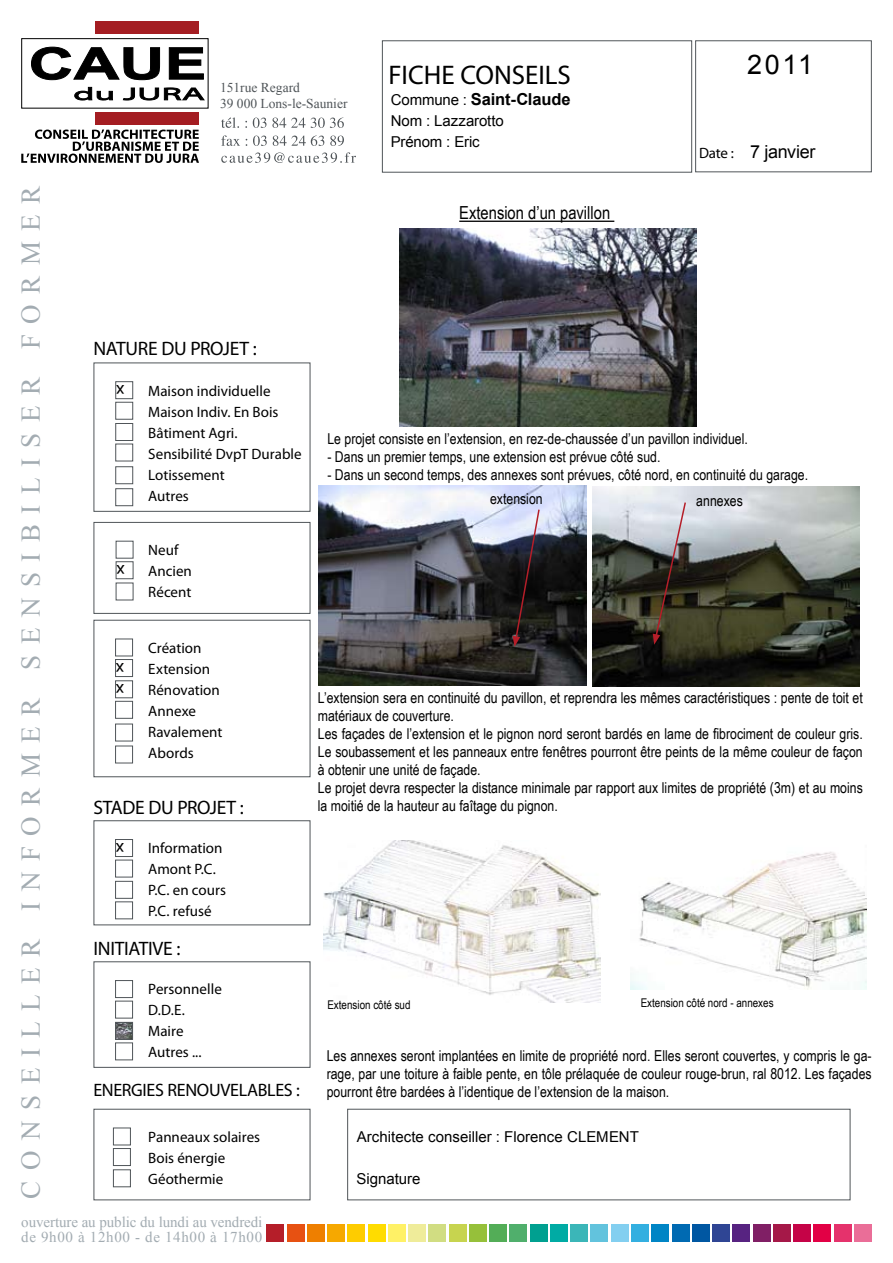
<style>
.page{position:relative;width:893px;height:1263px;background:#fff}
.page>*{position:absolute;margin:0;border:0;box-sizing:border-box;transform-origin:0 0}
.t1{font:27px "Times New Roman";letter-spacing:.39em;color:#a3acb2}
.t2{font:27px "Myriad Pro";color:#000}
.t3{font:27px "Arial";color:#000}
.t4{font:19.5px "Myriad Pro";letter-spacing:-.015em;color:#000}
.t5{font:18px "Myriad Pro";letter-spacing:-.015em;color:#000}
.t6{font:18px "Arial Narrow";color:#000}
.t7{font:18px "Arial";letter-spacing:-.02em;color:#000}
.t8{font:700 16.5px "Arial";letter-spacing:-.01em;color:#000}
.t9{font:15px/18px "Arial Narrow";color:#000}
.t10{font:15px/21px "Myriad Pro";color:#000}
.t11{font:15px/21px "Arial";color:#000}
.t12{font:15px/15px "Times New Roman";letter-spacing:-.005em;color:#a3acb2}
.t13{font:13.5px/16.2px "Times New Roman";color:#505559}
.t14{font:12px "Arial Narrow";color:#000}
.s1{font-weight:400;font-size:15px}
.s2{font-family:"Myriad Pro";font-size:15px}
</style>
<div class="page">
<svg style="left:21px;top:129px;width:178px;height:34px"></svg>
<svg style="left:221px;top:117px;width:123px;height:11px"></svg>
<svg style="left:221px;top:135px;width:123px;height:11px"></svg>
<svg style="left:221px;top:152px;width:135px;height:11px"></svg>
<div style="left:95px;top:21px;width:104px;height:104px;background:#a41d22"></div>
<div style="left:0;top:35px;width:215px;height:77px;background:#fff"></div>
<svg style="left:21px;top:38px;width:187px;height:71px"></svg>
<div style="left:267px;top:1225px;width:17px;height:17px;background:#b51e29"></div>
<div style="left:287px;top:1225px;width:17px;height:17px;background:#e75112"></div>
<div style="left:307px;top:1225px;width:17px;height:17px;background:#ee7f00"></div>
<div style="left:328px;top:1225px;width:17px;height:17px;background:#f6a800"></div>
<div style="left:348px;top:1225px;width:17px;height:17px;background:#fecc00"></div>
<div style="left:368px;top:1225px;width:17px;height:17px;background:#ffdc00"></div>
<div style="left:388px;top:1225px;width:17px;height:17px;background:#fff166"></div>
<div style="left:409px;top:1225px;width:17px;height:17px;background:#efec9a"></div>
<div style="left:429px;top:1225px;width:17px;height:17px;background:#d1dd82"></div>
<div style="left:449px;top:1225px;width:17px;height:17px;background:#c7d44f"></div>
<div style="left:469px;top:1225px;width:17px;height:17px;background:#96c03a"></div>
<div style="left:490px;top:1225px;width:17px;height:17px;background:#53ad57"></div>
<div style="left:510px;top:1225px;width:17px;height:17px;background:#50af6c"></div>
<div style="left:530px;top:1225px;width:17px;height:17px;background:#00a090"></div>
<div style="left:550px;top:1225px;width:17px;height:17px;background:#00aba4"></div>
<div style="left:571px;top:1225px;width:17px;height:17px;background:#3bb6b8"></div>
<div style="left:591px;top:1225px;width:17px;height:17px;background:#62c3dd"></div>
<div style="left:611px;top:1225px;width:17px;height:17px;background:#83cff0"></div>
<div style="left:631px;top:1225px;width:17px;height:17px;background:#33afe0"></div>
<div style="left:652px;top:1225px;width:17px;height:17px;background:#0085c5"></div>
<div style="left:753px;top:1225px;width:17px;height:17px;background:#801f65"></div>
<div style="left:773px;top:1225px;width:17px;height:17px;background:#a51848"></div>
<div style="left:814px;top:1225px;width:17px;height:17px;background:#e20045"></div>
<div style="left:793px;top:1225px;width:17px;height:17px;background:#c50347"></div>
<div style="left:672px;top:1225px;width:17px;height:17px;background:#006ab2"></div>
<div style="left:692px;top:1225px;width:17px;height:17px;background:#0057a2"></div>
<div style="left:712px;top:1225px;width:17px;height:17px;background:#2f4594"></div>
<div style="left:733px;top:1225px;width:17px;height:17px;background:#572381"></div>
<div style="left:834px;top:1225px;width:17px;height:17px;background:#e5326c"></div>
<div style="left:854px;top:1225px;width:17px;height:17px;background:#ea6e98"></div>
<div style="left:94px;top:363px;width:216px;height:149px;border:1px solid #505559"></div>
<div style="left:115px;top:381px;width:18px;height:18px;border:1px solid #505559"></div>
<div style="left:115px;top:402px;width:18px;height:18px;border:1px solid #505559"></div>
<div style="left:115px;top:423px;width:18px;height:18px;border:1px solid #505559"></div>
<div style="left:115px;top:444px;width:18px;height:17px;border:1px solid #505559"></div>
<div style="left:115px;top:466px;width:18px;height:18px;border:1px solid #505559"></div>
<div style="left:115px;top:488px;width:18px;height:18px;border:1px solid #505559"></div>
<div style="left:382px;top:40px;width:310px;height:133px;border:1px solid #505559"></div>
<div style="left:695px;top:40px;width:177px;height:132px;border:1px solid #505559"></div>
<div style="left:94px;top:522px;width:216px;height:92px;border:1px solid #505559"></div>
<div style="left:116px;top:541px;width:17px;height:17px;border:1px solid #505559"></div>
<div style="left:116px;top:561px;width:17px;height:18px;border:1px solid #505559"></div>
<div style="left:94px;top:620px;width:216px;height:157px;border:1px solid #505559"></div>
<div style="left:115px;top:639px;width:18px;height:17px;border:1px solid #505559"></div>
<div style="left:115px;top:659px;width:18px;height:18px;border:1px solid #505559"></div>
<div style="left:115px;top:680px;width:18px;height:18px;border:1px solid #505559"></div>
<div style="left:115px;top:701px;width:18px;height:18px;border:1px solid #505559"></div>
<div style="left:115px;top:724px;width:18px;height:17px;border:1px solid #505559"></div>
<div style="left:115px;top:746px;width:18px;height:17px;border:1px solid #505559"></div>
<div style="left:94px;top:820px;width:216px;height:105px;border:1px solid #505559"></div>
<div style="left:115px;top:839px;width:18px;height:18px;border:1px solid #505559"></div>
<div style="left:115px;top:860px;width:18px;height:17px;border:1px solid #505559"></div>
<div style="left:115px;top:881px;width:18px;height:18px;border:1px solid #505559"></div>
<div style="left:115px;top:901px;width:18px;height:18px;border:1px solid #505559"></div>
<div style="left:94px;top:961px;width:216px;height:107px;border:1px solid #505559"></div>
<div style="left:115px;top:980px;width:18px;height:18px;border:1px solid #505559"></div>
<div style="left:115px;top:1001px;width:18px;height:17px;border:1px solid #505559"></div>
<img style="left:117px;top:1024px;width:14px;height:14px">
<div style="left:115px;top:1022px;width:18px;height:18px;border:1px solid #505559"></div>
<div style="left:115px;top:1042px;width:18px;height:18px;border:1px solid #505559"></div>
<div style="left:94px;top:1109px;width:216px;height:91px;border:1px solid #505559"></div>
<div style="left:113px;top:1127px;width:18px;height:18px;border:1px solid #505559"></div>
<div style="left:113px;top:1148px;width:18px;height:18px;border:1px solid #505559"></div>
<div style="left:113px;top:1169px;width:18px;height:18px;border:1px solid #505559"></div>
<div style="left:347px;top:1109px;width:503px;height:91px;border:1px solid #505559"></div>
<hr style="left:459px;top:221px;width:155px;height:1px;background:#000">
<img style="left:400px;top:229px;width:297px;height:197px">
<img style="left:592px;top:486px;width:267px;height:201px">
<img style="left:319px;top:485px;width:267px;height:201px">
<svg style="left:513px;top:508px;width:28px;height:139px"></svg>
<svg style="left:653px;top:501px;width:34px;height:144px"></svg>
<img style="left:631px;top:851px;width:235px;height:138px">
<img style="left:323px;top:841px;width:277px;height:161px">
<svg style="left:116px;top:663px;width:8px;height:30px"></svg>
<p class="t13" style="left:220px;top:79px;width:129px">151rue Regard<br>39 000 Lons-le-Saunier</p>
<h1 class="t2" style="left:388px;top:59px;width:184px">FICHE CONSEILS</h1>
<p class="t8" style="left:391px;top:89px;width:181px"><span class="s1">Commune :</span> Saint-Claude</p>
<p class="t11" style="left:391px;top:111px;width:115px">Nom : Lazzarotto<br>Prénom : Eric</p>
<h1 class="t3" style="left:747px;top:47px;width:68px">2011</h1>
<p class="t7" style="left:699px;top:140px;width:118px"><span class="s2">Date :</span> 7 janvier</p>
<h1 class="t1" style="left:13px;top:1198px;width:1015px;rotate:-90deg">CONSEILLER INFORMER SENSIBILISER FORMER</h1>
<p class="t12" style="left:21px;top:1214px;width:243px">ouverture au public du lundi au vendredi de 9h00 à 12h00 - de 14h00 à 17h00</p>
<p class="t6" style="left:459px;top:200px;width:152px">Extension d’un pavillon</p>
<h2 class="t4" style="left:94px;top:337px;width:165px">NATURE DU PROJET :</h2>
<p class="t10" style="left:148px;top:380px;width:155px">Maison individuelle<br>Maison Indiv. En Bois<br>Bâtiment Agri.<br>Sensibilité DvpT Durable<br>Lotissement<br>Autres</p>
<p class="t9" style="left:327px;top:429px;width:422px">Le projet consiste en l’extension, en rez-de-chaussée d’un pavillon individuel.</p>
<p class="t9" style="left:327px;top:447px;width:334px">- Dans un premier temps, une extension est prévue côté sud.</p>
<p class="t9" style="left:490px;top:462px;width:320px;line-height:24px;text-indent:-163px">- Dans un second temps, des annexes sont prévues, côté nord, en continuité du garage. extension</p>
<p class="t9" style="left:696px;top:491px;width:48px">annexes</p>
<p class="t10" style="left:148px;top:539px;width:45px">Neuf<br>Ancien<br>Récent</p>
<p class="t10" style="left:148px;top:637px;width:76px">Création<br>Extension<br>Rénovation<br>Annexe<br>Ravalement<br>Abords</p>
<p class="t9" style="left:318px;top:688px;width:546px">L’extension sera en continuité du pavillon, et reprendra les mêmes caractéristiques : pente de toit et matériaux de couverture.<br>Les façades de l’extension et le pignon nord seront bardés en lame de fibrociment de couleur gris.<br>Le soubassement et les panneaux entre fenêtres pourront être peints de la même couleur de façon à obtenir une unité de façade.<br>Le projet devra respecter la distance minimale par rapport aux limites de propriété (3m) et au moins la moitié de la hauteur au faîtage du pignon.</p>
<h2 class="t4" style="left:94px;top:796px;width:152px">STADE DU PROJET :</h2>
<p class="t10" style="left:148px;top:838px;width:79px">Information<br>Amont P.C.<br>P.C. en cours<br>P.C. refusé</p>
<h2 class="t4" style="left:94px;top:936px;width:88px">INITIATIVE :</h2>
<p class="t10" style="left:148px;top:979px;width:75px">Personnelle<br>D.D.E.<br>Maire<br>Autres ...</p>
<p class="t5" style="left:94px;top:1078px;width:208px">ENERGIES RENOUVELABLES :</p>
<p class="t10" style="left:148px;top:1126px;width:113px">Panneaux solaires<br>Bois énergie<br>Géothermie</p>
<p class="t11" style="left:357px;top:1126px;width:284px">Architecte conseiller : Florence CLEMENT</p>
<p class="t14" style="left:327px;top:995px;width:85px">Extension côté sud</p>
<p class="t14" style="left:641px;top:994px;width:134px">Extension côté nord - annexes</p>
<p class="t9" style="left:327px;top:1046px;width:546px;text-align:justify">Les annexes seront implantées en limite de propriété nord. Elles seront couvertes, y compris le ga&shy;rage, par une toiture à faible pente, en tôle prélaquée de couleur rouge-brun, ral 8012. Les façades pourront être bardées à l’identique de l’extension de la maison.</p>
<p class="t11" style="left:356px;top:1168px;width:66px">Signature</p>
</div>
